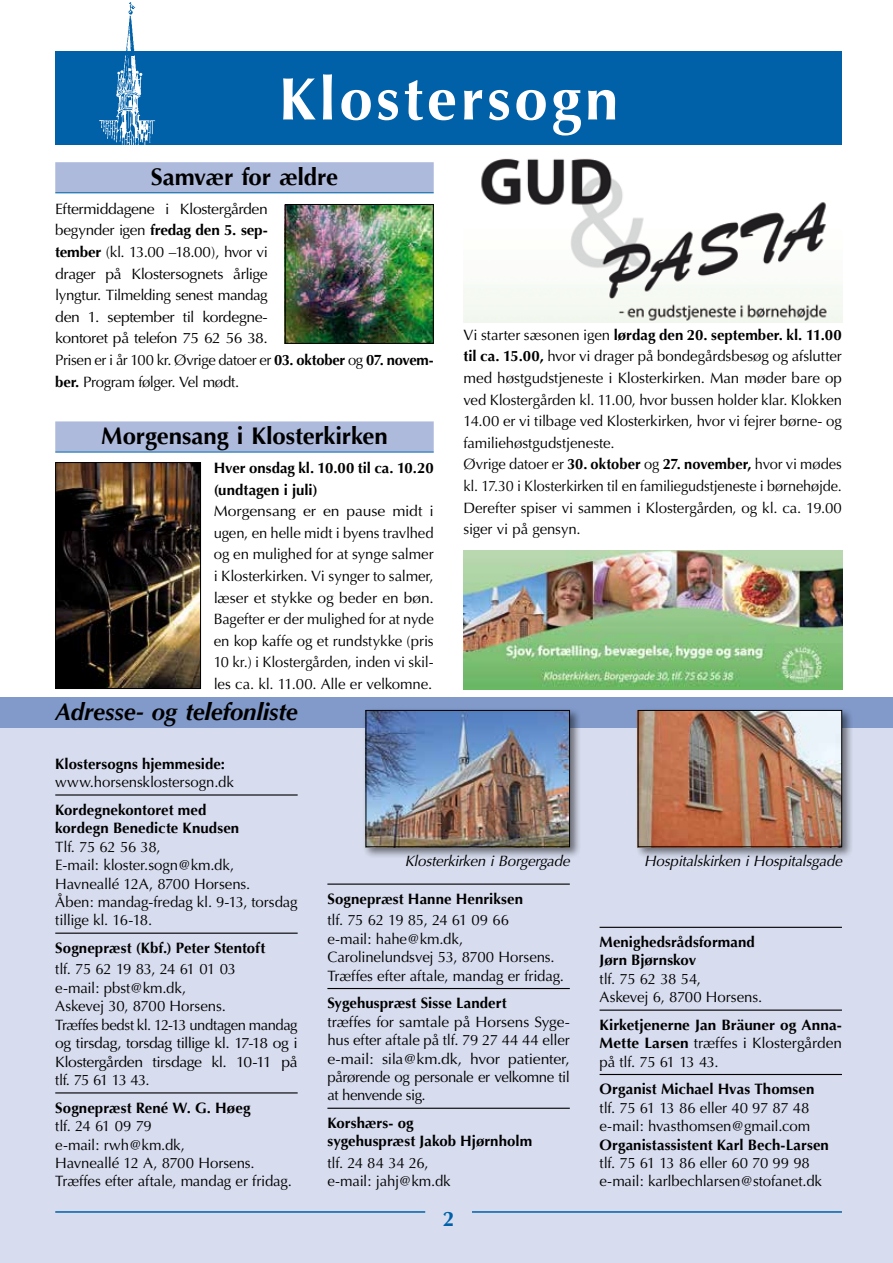
<style>
.page{position:relative;width:893px;height:1263px;background:#fff}
.page>*{position:absolute;margin:0;border:0;box-sizing:border-box;transform-origin:0 0}
.t1{font:700 60px "Optima";letter-spacing:.06em;color:#fff}
.t2{font:700 24px "Optima";letter-spacing:-.005em;color:#000}
.t3{font:italic 700 24px "Optima";letter-spacing:-.01em;color:#000}
.t4{font:700 21px "Optima";color:#0061a9}
.t5{font:15px/18.5px "Optima";letter-spacing:-.015em;color:#000}
.t6{font:15px/21.6px "Optima";letter-spacing:-.015em;color:#000;scale:1.05 1}
.t7{font:700 15px/18.5px "Optima";letter-spacing:.005em;color:#000}
.t8{font:italic 15px "Optima";letter-spacing:-.015em;color:#000}
.s1{font-weight:700}
.s2{font-weight:400}
</style>
<div class="page">
<div style="left:55px;top:51px;width:787px;height:94px;background:#0061a9"></div>
<div style="left:0;top:698px;width:893px;height:565px;background:#d7dcee"></div>
<div style="left:0;top:698px;width:893px;height:30px;background:#819aca"></div>
<hr style="left:55px;top:794px;width:243px;height:1px;background:#000">
<hr style="left:55px;top:932px;width:243px;height:2px;background:#000">
<hr style="left:55px;top:1092px;width:243px;height:1px;background:#000">
<hr style="left:327px;top:883px;width:243px;height:2px;background:#000">
<hr style="left:327px;top:988px;width:243px;height:1px;background:#000">
<hr style="left:327px;top:1108px;width:243px;height:1px;background:#000">
<hr style="left:600px;top:927px;width:242px;height:1px;background:#000">
<hr style="left:600px;top:1009px;width:242px;height:2px;background:#000">
<hr style="left:600px;top:1074px;width:242px;height:1px;background:#000">
<div style="left:635px;top:707px;width:218px;height:151px;background:#000;opacity:.5"></div>
<img style="left:640px;top:712px;width:200px;height:133px">
<div style="left:638px;top:710px;width:204px;height:137px;border:1px solid #000"></div>
<div style="left:363px;top:707px;width:218px;height:151px;background:#000;opacity:.5"></div>
<img style="left:368px;top:712px;width:200px;height:133px">
<div style="left:366px;top:710px;width:204px;height:137px;border:1px solid #000"></div>
<img style="left:100px;top:2px;width:55px;height:143px">
<div style="left:55px;top:162px;width:379px;height:30px;background:#aebadc"></div>
<hr style="left:55px;top:192px;width:379px;height:1px;background:#0061a9">
<div style="left:55px;top:421px;width:379px;height:30px;background:#aebadc"></div>
<hr style="left:55px;top:451px;width:379px;height:2px;background:#0061a9">
<img style="left:57px;top:464px;width:142px;height:223px">
<div style="left:55px;top:462px;width:146px;height:227px;border:1px solid #000"></div>
<img style="left:287px;top:206px;width:145px;height:136px">
<div style="left:285px;top:204px;width:149px;height:140px;border:1px solid #000"></div>
<img style="left:463px;top:550px;width:379px;height:139px">
<img style="left:463px;top:158px;width:379px;height:164px">
<hr style="left:55px;top:1211px;width:370px;height:2px;background:#0061a9">
<hr style="left:472px;top:1211px;width:370px;height:2px;background:#0061a9">
<h1 class="t1" style="left:279px;top:64px;width:341px">Klostersogn</h1>
<h2 class="t2" style="left:151px;top:163px;width:189px">Samvær for ældre</h2>
<p class="t6" style="left:55px;top:198px;width:362px">Eftermiddagene i Klostergården<br>begynder igen <span class="s1">fredag den 5. sep-<br>tember</span> (kl. 13.00 –18.00), hvor vi<br>drager på Klostersognets årlige<br>lyngtur. Tilmelding senest mandag<br>den 1. september til kordegne-<br>kontoret på telefon 75 62 56 38.<br>Prisen er i år 100 kr. Øvrige datoer er <span class="s1">03. oktober</span> og <span class="s1">07. novem&shy;ber.</span> Program følger. Vel mødt.</p>
<h2 class="t2" style="left:101px;top:422px;width:288px">Morgensang i Klosterkirken</h2>
<p class="t7" style="left:214px;top:457px;width:222px;line-height:21.6px">Hver onsdag kl. 10.00 til ca. 10.20 (undtagen i juli)</p>
<p class="t6" style="left:214px;top:501px;width:211px;text-align:justify">Morgensang er en pause midt i ugen, en helle midt i byens travlhed og en mulighed for at synge salmer i Klosterkirken. Vi synger to salmer, læser et stykke og beder en bøn.<br>Bagefter er der mulighed for at nyde en kop kaffe og et rundstykke (pris 10 kr.) i Klostergården, inden vi skil&shy;les ca. kl. 11.00. Alle er velkomne.</p>
<p class="t5" style="left:463px;top:324px;width:380px;line-height:21.6px">Vi starter sæsonen igen <span class="s1">lørdag den 20. september. kl. 11.00 til ca. 15.00,</span> hvor vi drager på bondegårdsbesøg og afslutter med høstgudstjeneste i Klosterkirken. Man møder bare op ved Klostergården kl. 11.00, hvor bussen holder klar. Klokken 14.00 er vi tilbage ved Klosterkirken, hvor vi fejrer børne- og familiehøstgudstjeneste.<br>Øvrige datoer er <span class="s1">30. oktober</span> og <span class="s1">27. november,</span> hvor vi mødes kl. 17.30 i Klosterkirken til en familiegudstjeneste i børnehøjde.<br>Derefter spiser vi sammen i Klostergården, og kl. ca. 19.00 siger vi på gensyn.</p>
<h2 class="t3" style="left:55px;top:698px;width:244px">Adresse- og telefonliste</h2>
<p class="t7" style="left:55px;top:755px;width:171px">Klostersogns hjemmeside:</p>
<p class="t5" style="left:55px;top:773px;width:180px">www.horsensklostersogn.dk</p>
<p class="t7" style="left:55px;top:800px;width:185px">Kordegnekontoret med kordegn Benedicte Knudsen</p>
<p class="t5" style="left:55px;top:837px;width:244px">Tlf. 75 62 56 38,<br>E-mail: kloster.sogn@km.dk,<br>Havneallé 12A, 8700 Horsens.<br>Åben: mandag-fredag kl. 9-13, torsdag tillige kl. 16-18.</p>
<p class="t7" style="left:55px;top:939px;width:212px">Sognepræst (Kbf.) Peter Stentoft</p>
<p class="t5" style="left:55px;top:960px;width:244px">tlf. 75 62 19 83, 24 61 01 03<br>e-mail: pbst@km.dk,<br>Askevej 30, 8700 Horsens.<br>Træffes bedst kl. 12-13 undtagen mandag og tirsdag, torsdag tillige kl. 17-18 og i<br>Klostergården tirsdage kl. 10-11 på tlf. 75 61 13 43.</p>
<p class="t7" style="left:55px;top:1098px;width:197px">Sognepræst René W. G. Høeg</p>
<p class="t5" style="left:55px;top:1117px;width:238px">tlf. 24 61 09 79<br>e-mail: rwh@km.dk,<br>Havneallé 12 A, 8700 Horsens.<br>Træffes efter aftale, mandag er fridag.</p>
<p class="t8" style="left:405px;top:852px;width:166px">Klosterkirken i Borgergade</p>
<p class="t8" style="left:644px;top:852px;width:199px">Hospitalskirken i Hospitalsgade</p>
<p class="t7" style="left:327px;top:890px;width:197px">Sognepræst Hanne Henriksen</p>
<p class="t5" style="left:327px;top:911px;width:238px">tlf. 75 62 19 85, 24 61 09 66<br>e-mail: hahe@km.dk,<br>Carolinelundsvej 53, 8700 Horsens.<br>Træffes efter aftale, mandag er fridag.</p>
<p class="t7" style="left:327px;top:994px;width:181px">Sygehuspræst Sisse Landert</p>
<p class="t5" style="left:327px;top:1012px;width:244px;text-align:justify">træffes for samtale på Horsens Syge&shy;hus efter aftale på tlf. 79 27 44 44 eller e-mail: sila@km.dk, hvor patienter, pårørende og personale er velkomne til at henvende sig.</p>
<p class="t7" style="left:327px;top:1114px;width:206px">Korshærs- og<br>sygehuspræst Jakob Hjørnholm</p>
<p class="t5" style="left:327px;top:1154px;width:125px">tlf. 24 84 34 26, e-mail: jahj@km.dk</p>
<h3 class="t4" style="left:443px;top:1206px;width:13px">2</h3>
<p class="t7" style="left:600px;top:933px;width:157px">Menighedsrådsformand<br>Jørn Bjørnskov</p>
<p class="t5" style="left:600px;top:970px;width:164px">tlf. 75 62 38 54,<br>Askevej 6, 8700 Horsens.</p>
<p class="t7" style="left:600px;top:1016px;width:244px;text-align:justify">Kirketjenerne Jan Bräuner og Anna-Mette Larsen <span class="s2">træffes i Klostergården på tlf. 75 61 13 43.</span></p>
<p class="t7" style="left:600px;top:1080px;width:216px">Organist Michael Hvas Thomsen</p>
<p class="t5" style="left:600px;top:1098px;width:212px">tlf. 75 61 13 86 eller 40 97 87 48 e-mail: hvasthomsen@gmail.com</p>
<p class="t7" style="left:600px;top:1135px;width:231px">Organistassistent Karl Bech-Larsen</p>
<p class="t5" style="left:600px;top:1154px;width:224px">tlf. 75 61 13 86 eller 60 70 99 98 e-mail: karlbechlarsen@stofanet.dk</p>
</div>
